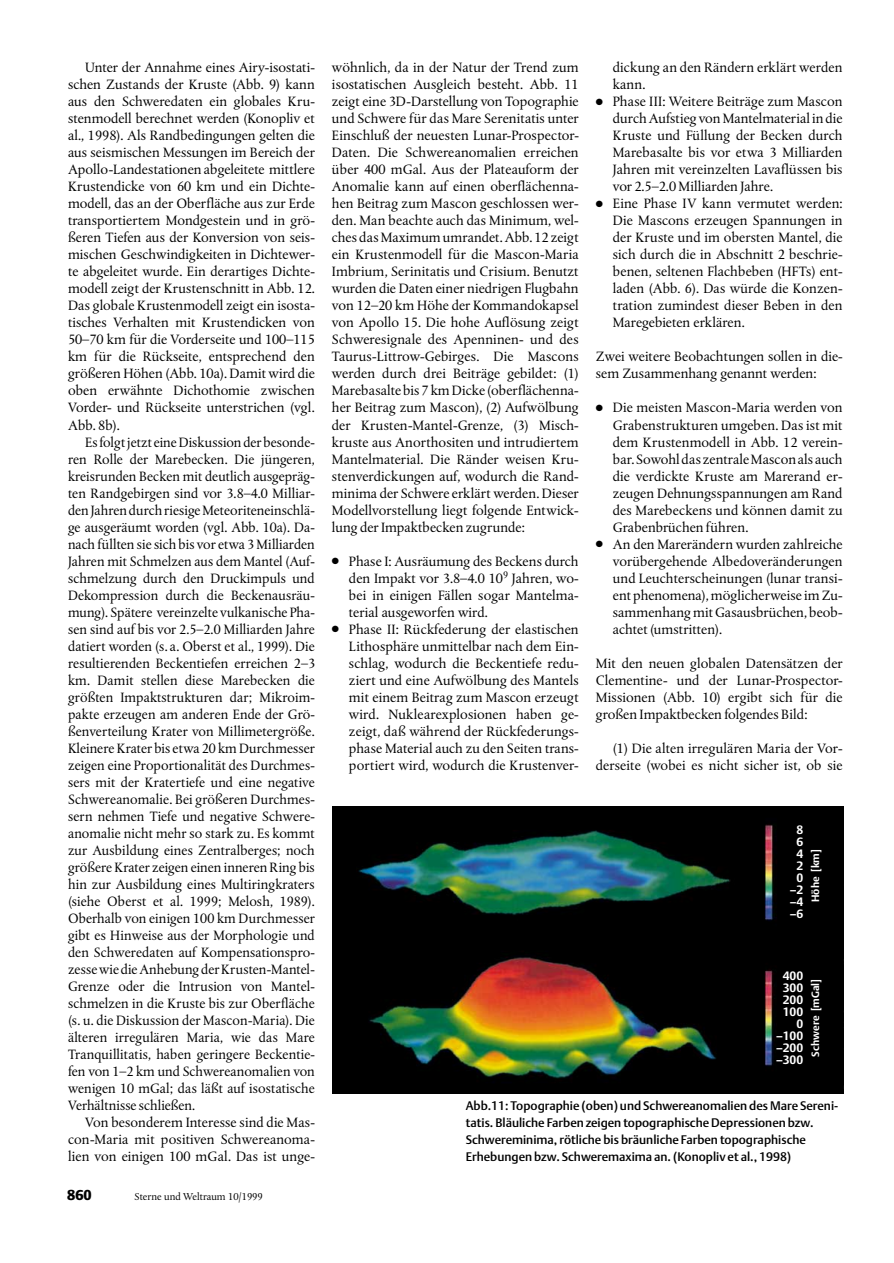
<style>
.page{position:relative;width:894px;height:1263px;background:#fff}
.page>*{position:absolute;margin:0;border:0;box-sizing:border-box;transform-origin:0 0}
.t1{font:14.25px/17px "DTL Albertina T";color:#000;text-align:justify}
.t2{font:14.25px "DTL Argo T Black";color:#000}
.t3{font:12.3px/17px "DTL Argo T Medium";color:#000}
.t4{font:700 12px/12px "DTL Argo T";color:#fff;text-align:center}
.t5{font:10.5px "DTL Albertina T";color:#000}
.t6{font:700 10.5px "DTL Argo T";color:#fff}
</style>
<div class="page">
<img style="left:332px;top:807px;width:510px;height:286px">
<p class="t1" style="left:68px;top:60px;width:248px;text-indent:17px">Unter der Annahme eines Airy-isostati&shy;schen Zustands der Kruste (Abb. 9) kann aus den Schweredaten ein globales Kru&shy;stenmodell berechnet werden (Konopliv et al., 1998). Als Randbedingungen gelten die aus seismischen Messungen im Bereich der Apollo-Landestationen abgeleitete mittlere Krustendicke von 60 km und ein Dichte&shy;modell, das an der Oberfläche aus zur Erde transportiertem Mondgestein und in grö&shy;ßeren Tiefen aus der Konversion von seis&shy;mischen Geschwindigkeiten in Dichtewer&shy;te abgeleitet wurde. Ein derartiges Dichte&shy;modell zeigt der Krustenschnitt in Abb. 12.<br>Das globale Krustenmodell zeigt ein isosta&shy;tisches Verhalten mit Krustendicken von 50–70 km für die Vorderseite und 100–115 km für die Rückseite, entsprechend den größeren Höhen (Abb. 10a). Damit wird die oben erwähnte Dichothomie zwischen Vorder- und Rückseite unterstrichen (vgl.<br>Abb. 8b).</p>
<p class="t1" style="left:68px;top:434px;width:248px;text-indent:17px">Es folgt jetzt eine Diskussion der besonde&shy;ren Rolle der Marebecken. Die jüngeren, kreisrunden Becken mit deutlich ausgepräg&shy;ten Randgebirgen sind vor 3.8–4.0 Milliar&shy;den Jahren durch riesige Meteoriteneinschlä&shy;ge ausgeräumt worden (vgl. Abb. 10a). Da&shy;nach füllten sie sich bis vor etwa 3 Milliarden Jahren mit Schmelzen aus dem Mantel (Auf&shy;schmelzung durch den Druckimpuls und Dekompression durch die Beckenausräu&shy;mung). Spätere vereinzelte vulkanische Pha&shy;sen sind auf bis vor 2.5–2.0 Milliarden Jahre datiert worden (s. a. Oberst et al., 1999). Die resultierenden Beckentiefen erreichen 2–3 km. Damit stellen diese Marebecken die größten Impaktstrukturen dar; Mikroim&shy;pakte erzeugen am anderen Ende der Grö&shy;ßenverteilung Krater von Millimetergröße.<br>Kleinere Krater bis etwa 20 km Durchmesser zeigen eine Proportionalität des Durchmes&shy;sers mit der Kratertiefe und eine negative Schwereanomalie. Bei größeren Durchmes&shy;sern nehmen Tiefe und negative Schwere&shy;anomalie nicht mehr so stark zu. Es kommt zur Ausbildung eines Zentralberges; noch größere Krater zeigen einen inneren Ring bis hin zur Ausbildung eines Multiringkraters (siehe Oberst et al. 1999; Melosh, 1989).<br>Oberhalb von einigen 100 km Durchmesser gibt es Hinweise aus der Morphologie und den Schweredaten auf Kompensationspro&shy;zesse wie die Anhebung der Krusten-Mantel-Grenze oder die Intrusion von Mantel&shy;schmelzen in die Kruste bis zur Oberfläche (s. u. die Diskussion der Mascon-Maria). Die älteren irregulären Maria, wie das Mare Tranquillitatis, haben geringere Beckentie&shy;fen von 1–2 km und Schwereanomalien von wenigen 10 mGal; das läßt auf isostatische Verhältnisse schließen.</p>
<p class="t1" style="left:68px;top:1115px;width:248px;text-indent:17px">Von besonderem Interesse sind die Mas&shy;con-Maria mit positiven Schwereanoma&shy;lien von einigen 100 mGal. Das ist unge-</p>
<p class="t2" style="left:67px;top:1188px;width:26px">860</p>
<p class="t5" style="left:134px;top:1192px;width:130px">Sterne und Weltraum 10/1999</p>
<p class="t1" style="left:332px;top:60px;width:248px">wöhnlich, da in der Natur der Trend zum isostatischen Ausgleich besteht. Abb. 11 zeigt eine 3D-Darstellung von Topographie und Schwere für das Mare Serenitatis unter Einschluß der neuesten Lunar-Prospector-Daten. Die Schwereanomalien erreichen über 400 mGal. Aus der Plateauform der Anomalie kann auf einen oberflächenna&shy;hen Beitrag zum Mascon geschlossen wer&shy;den. Man beachte auch das Minimum, wel&shy;ches das Maximum umrandet. Abb. 12 zeigt ein Krustenmodell für die Mascon-Maria Imbrium, Serinitatis und Crisium. Benutzt wurden die Daten einer niedrigen Flugbahn von 12–20 km Höhe der Kommandokapsel von Apollo 15. Die hohe Auflösung zeigt Schweresignale des Apenninen- und des Taurus-Littrow-Gebirges. Die Mascons werden durch drei Beiträge gebildet: (1)<br>Marebasalte bis 7 km Dicke (oberflächenna&shy;her Beitrag zum Mascon), (2) Aufwölbung der Krusten-Mantel-Grenze, (3) Misch&shy;kruste aus Anorthositen und intrudiertem Mantelmaterial. Die Ränder weisen Kru&shy;stenverdickungen auf, wodurch die Rand&shy;minima der Schwere erklärt werden. Dieser Modellvorstellung liegt folgende Entwick&shy;lung der Impaktbecken zugrunde:</p>
<p class="t1" style="left:349px;top:553px;width:231px;text-indent:-17px">● Phase I: Ausräumung des Beckens durch den Impakt vor 3.8–4.0 10<sup>9</sup> Jahren, wo&shy;bei in einigen Fällen sogar Mantelma&shy;terial ausgeworfen wird.</p>
<p class="t1" style="left:349px;top:621px;width:231px;text-indent:-17px">● Phase II: Rückfederung der elastischen Lithosphäre unmittelbar nach dem Ein&shy;schlag, wodurch die Beckentiefe redu&shy;ziert und eine Aufwölbung des Mantels mit einem Beitrag zum Mascon erzeugt wird. Nuklearexplosionen haben ge&shy;zeigt, daß während der Rückfederungs&shy;phase Material auch zu den Seiten trans&shy;portiert wird, wodurch die Krustenver-</p>
<p class="t1" style="left:612px;top:60px;width:231px">dickung an den Rändern erklärt werden kann.</p>
<p class="t1" style="left:612px;top:94px;width:231px;text-indent:-17px">● Phase III: Weitere Beiträge zum Mascon durch Aufstieg von Mantelmaterial in die Kruste und Füllung der Becken durch Marebasalte bis vor etwa 3 Milliarden Jahren mit vereinzelten Lavaflüssen bis vor 2.5–2.0 Milliarden Jahre.</p>
<p class="t1" style="left:612px;top:196px;width:231px;text-indent:-17px">● Eine Phase IV kann vermutet werden:<br>Die Mascons erzeugen Spannungen in der Kruste und im obersten Mantel, die sich durch die in Abschnitt 2 beschrie&shy;benen, seltenen Flachbeben (HFTs) ent&shy;laden (Abb. 6). Das würde die Konzen&shy;tration zumindest dieser Beben in den Maregebieten erklären.</p>
<p class="t1" style="left:595px;top:349px;width:248px">Zwei weitere Beobachtungen sollen in die&shy;sem Zusammenhang genannt werden:</p>
<p class="t1" style="left:612px;top:400px;width:231px;text-indent:-17px">● Die meisten Mascon-Maria werden von Grabenstrukturen umgeben. Das ist mit dem Krustenmodell in Abb. 12 verein&shy;bar. Sowohl das zentrale Mascon als auch die verdickte Kruste am Marerand er&shy;zeugen Dehnungsspannungen am Rand des Marebeckens und können damit zu Grabenbrüchen führen.</p>
<p class="t1" style="left:612px;top:536px;width:231px;text-indent:-17px">● An den Marerändern wurden zahlreiche vorübergehende Albedoveränderungen und Leuchterscheinungen (lunar transi&shy;ent phenomena), möglicherweise im Zu&shy;sammenhang mit Gasausbrüchen, beob&shy;achtet (umstritten).</p>
<p class="t1" style="left:595px;top:655px;width:248px">Mit den neuen globalen Datensätzen der Clementine- und der Lunar-Prospector-Missionen (Abb. 10) ergibt sich für die großen Impaktbecken folgendes Bild:</p>
<p class="t1" style="left:595px;top:740px;width:248px;text-align:right">(1) Die alten irregulären Maria der Vor&shy;derseite (wobei es nicht sicher ist, ob sie</p>
<p class="t4" style="left:789px;top:824px;width:15px">8<br>6<br>4<br>2<br>0 –2 –4 –6</p>
<p class="t6" style="left:810px;top:902px;width:54px;rotate:-90deg">Höhe [km]</p>
<p class="t4" style="left:775px;top:970px;width:29px;text-align:right">400<br>300<br>200<br>100<br>0 –100 –200 –300</p>
<p class="t6" style="left:810px;top:1056px;width:79px;rotate:-90deg">Schwere [mGal]</p>
<p class="t3" style="left:465px;top:1098px;width:374px">Abb.11: Topographie (oben) und Schwereanomalien des Mare Sereni&shy;tatis. Bläuliche Farben zeigen topographische Depressionen bzw.<br>Schwereminima, rötliche bis bräunliche Farben topographische Erhebungen bzw. Schweremaxima an. (Konopliv et al., 1998)</p>
</div>
